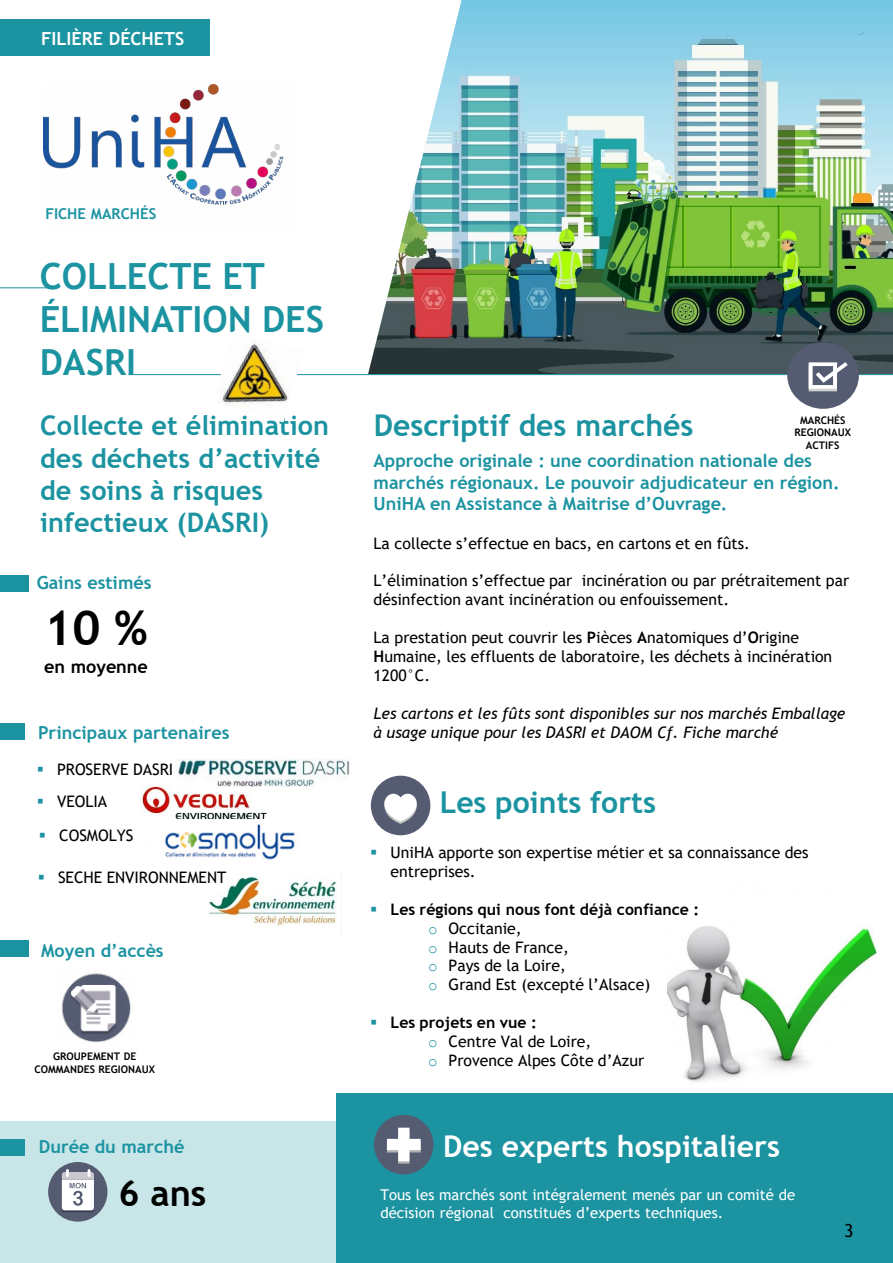
<style>
.page{position:relative;width:893px;height:1263px;background:#fff}
.page>*{position:absolute;margin:0;border:0;box-sizing:border-box;transform-origin:0 0}
.t1{font:700 48px "Trebuchet MS";color:#000}
.t2{font:700 36px/43.2px "Trebuchet MS";color:#1b93a1}
.t3{font:700 36px "Trebuchet MS";color:#000}
.t4{font:700 30px "Trebuchet MS";color:#1b93a1}
.t5{font:700 30px "Trebuchet MS";color:#fff}
.t6{font:700 27px/32.4px "Trebuchet MS";color:#1b93a1}
.t7{font:700 18px/21.6px "Trebuchet MS";color:#1b93a1}
.t8{font:700 18px "Trebuchet MS";color:#fff}
.t9{font:700 18px "Trebuchet MS";color:#000}
.t10{font:18px "Trebuchet MS";color:#000}
.t11{font:15.9px/18.9px "Trebuchet MS";color:#000}
.t12{font:italic 15.9px/18.9px "Trebuchet MS";color:#000}
.t13{font:15px/17.7px "Trebuchet MS";color:#fff}
.t14{font:700 15px "Trebuchet MS";color:#1b93a1}
.t15{font:700 10.5px/12.6px "Trebuchet MS";color:#000;text-align:center}
.s1{color:#1b93a1}
.s2{font-weight:700}
.s3{font-family:"Courier New";color:#1b93a1}
</style>
<div class="page">
<img style="left:368px;top:0;width:525px;height:374px">
<img style="left:667px;top:926px;width:209px;height:156px">
<img style="left:141px;top:762px;width:127px;height:57px">
<img style="left:209px;top:876px;width:127px;height:51px">
<div style="left:0;top:1122px;width:371px;height:141px;background:#c8e5e8"></div>
<img style="left:43px;top:85px;width:241px;height:120px">
<hr style="left:0;top:287px;width:53px;height:1px;background:#1b93a1">
<div style="left:0;top:1139px;width:24px;height:16px;background:#1b93a1"></div>
<hr style="left:128px;top:374px;width:765px;height:1px;background:#1b93a1">
<div style="left:0;top:575px;width:29px;height:17px;background:#1b93a1"></div>
<div style="left:0;top:723px;width:24px;height:17px;background:#1b93a1"></div>
<div style="left:0;top:940px;width:28px;height:17px;background:#1b93a1"></div>
<div style="left:336px;top:1093px;width:557px;height:170px;background:#1b93a1"></div>
<div style="left:787px;top:342px;width:72px;height:67px;background:#555c72;border-radius:50%"></div>
<svg style="left:809px;top:362px;width:39px;height:29px"></svg>
<div style="left:371px;top:776px;width:59px;height:59px;background:#555c72;border-radius:50%"></div>
<svg style="left:384px;top:794px;width:33px;height:30px"></svg>
<div style="left:48px;top:1162px;width:59px;height:59px;background:#555c72;border-radius:50%"></div>
<img style="left:61px;top:1174px;width:33px;height:39px">
<svg style="left:62px;top:1169px;width:32px;height:41px"></svg>
<div style="left:374px;top:1115px;width:59px;height:59px;background:#555c72;border-radius:50%"></div>
<svg style="left:387px;top:1128px;width:34px;height:36px"></svg>
<img style="left:61px;top:973px;width:70px;height:70px">
<div style="left:0;top:19px;width:209px;height:36px;background:#1b93a1"></div>
<img style="left:177px;top:759px;width:172px;height:27px">
<img style="left:165px;top:824px;width:130px;height:36px">
<img style="left:213px;top:344px;width:91px;height:64px">
<p class="t8" style="left:41px;top:28px;width:145px">FILIÈRE DÉCHETS</p>
<p class="t14" style="left:45px;top:204px;width:112px">FICHE MARCHÉS</p>
<h2 class="t2" style="left:40px;top:254px;width:286px">COLLECTE ET<br>ÉLIMINATION DES<br>DASRI</h2>
<h3 class="t6" style="left:40px;top:409px;width:290px">Collecte et élimination des déchets d’activité de soins à risques infectieux (DASRI)</h3>
<p class="t7" style="left:37px;top:572px;width:116px">Gains estimés</p>
<h1 class="t1" style="left:44px;top:598px;width:105px">10 %</h1>
<p class="t9" style="left:44px;top:656px;width:105px">en moyenne</p>
<p class="t7" style="left:38px;top:722px;width:193px">Principaux partenaires</p>
<p class="t11" style="left:37px;top:759px;width:138px"><span class="s1">▪</span> PROSERVE DASRI</p>
<p class="t11" style="left:37px;top:792px;width:72px"><span class="s1">▪</span> VEOLIA</p>
<p class="t11" style="left:39px;top:826px;width:96px"><span class="s1">▪</span> COSMOLYS</p>
<p class="t11" style="left:38px;top:868px;width:190px"><span class="s1">▪</span> SECHE ENVIRONNEMENT</p>
<p class="t7" style="left:41px;top:940px;width:124px">Moyen d’accès</p>
<p class="t15" style="left:34px;top:1050px;width:122px">GROUPEMENT DE<br>COMMANDES REGIONAUX</p>
<p class="t7" style="left:39px;top:1135px;width:147px">Durée du marché</p>
<h2 class="t3" style="left:118px;top:1171px;width:90px">6 ans</h2>
<h3 class="t4" style="left:374px;top:406px;width:321px">Descriptif des marchés</h3>
<p class="t15" style="left:795px;top:414px;width:58px">MARCHÉS<br>REGIONAUX<br>ACTIFS</p>
<p class="t7" style="left:374px;top:450px;width:468px">Approche originale : une coordination nationale des marchés régionaux. Le pouvoir adjudicateur en région.<br>UniHA en Assistance à Maitrise d’Ouvrage.</p>
<p class="t11" style="left:374px;top:533px;width:378px">La collecte s’effectue en bacs, en cartons et en fûts.</p>
<p class="t11" style="left:374px;top:571px;width:477px">L’élimination s’effectue par incinération ou par prétraitement par désinfection avant incinération ou enfouissement.</p>
<p class="t11" style="left:374px;top:628px;width:460px">La prestation peut couvrir les <span class="s2">P</span>ièces <span class="s2">A</span>natomiques d’<span class="s2">O</span>rigine<br><span class="s2">H</span>umaine, les effluents de laboratoire, les déchets à incinération<br>1200°C.</p>
<p class="t12" style="left:374px;top:704px;width:473px">Les cartons et les fûts sont disponibles sur nos marchés Emballage à usage unique pour les DASRI et DAOM Cf. Fiche marché</p>
<h3 class="t4" style="left:440px;top:784px;width:218px">Les points forts</h3>
<p class="t11" style="left:391px;top:843px;width:420px;text-indent:-20px"><span class="s1">▪</span> UniHA apporte son expertise métier et sa connaissance des entreprises.</p>
<p class="t11" style="left:428px;top:899px;width:272px;text-indent:-58px"><span class="s1">▪</span> <span class="s2">Les régions qui nous font déjà confiance : </span><span class="s3">o</span> Occitanie,<br><span class="s3">o</span> Hauts de France,<br><span class="s3">o</span> Pays de la Loire,<br><span class="s3">o</span> Grand Est (excepté l’Alsace)</p>
<p class="t11" style="left:428px;top:1013px;width:217px;text-indent:-58px"><span class="s1">▪</span> <span class="s2">Les projets en vue :<br></span><span class="s3">o</span> Centre Val de Loire,<br><span class="s3">o</span> Provence Alpes Côte d’Azur</p>
<h3 class="t5" style="left:443px;top:1127px;width:338px">Des experts hospitaliers</h3>
<p class="t13" style="left:380px;top:1186px;width:416px">Tous les marchés sont intégralement menés par un comité de décision régional constitués d’experts techniques.</p>
<p class="t10" style="left:844px;top:1219px;width:11px">3</p>
</div>
